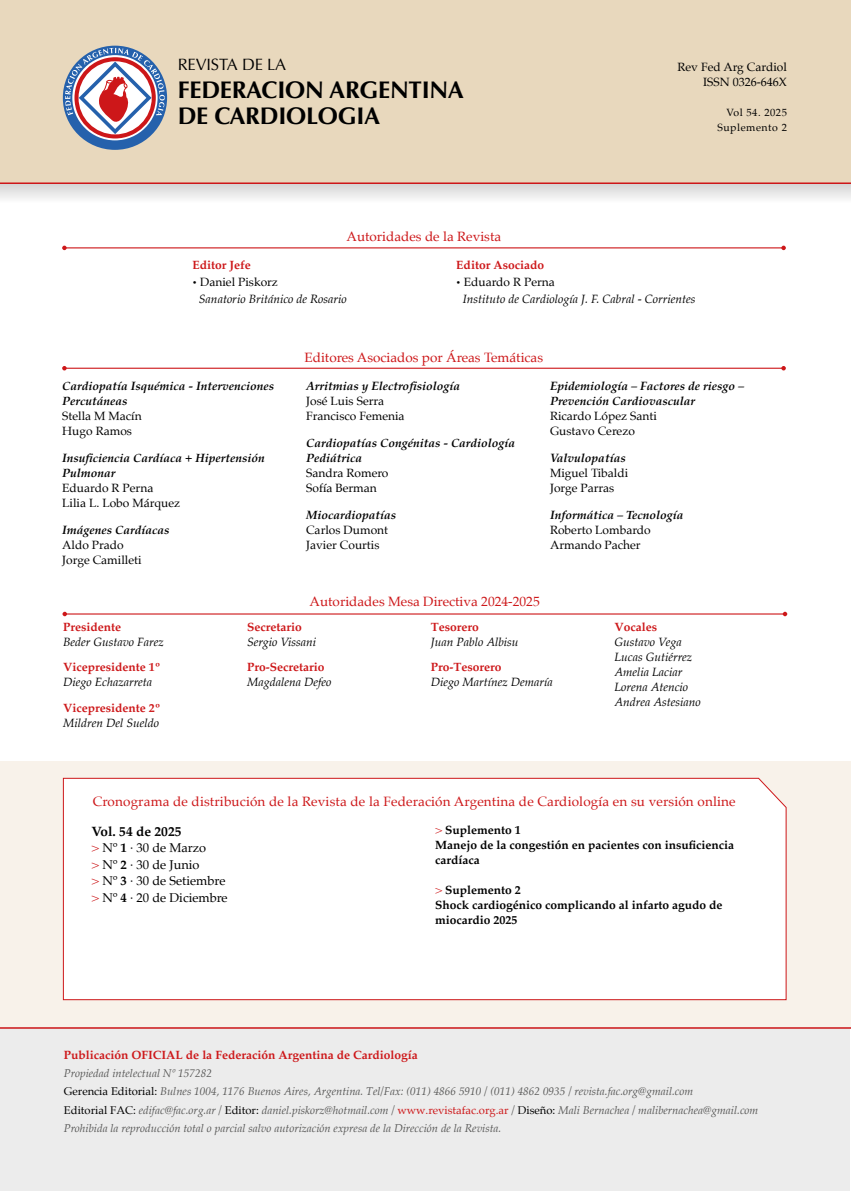
<style>
.page{position:relative;width:851px;height:1191px;background:#fff}
.page>*{position:absolute;margin:0;border:0;box-sizing:border-box;transform-origin:0 0}
.t1{font:700 24.15px/26.4px "Optima";letter-spacing:-.01em;color:#000}
.t2{font:16.5px "Optima";letter-spacing:-.01em;color:#000}
.t3{font:13.5px "Palatino";color:#cd1719}
.t4{font:700 13.5px "Palatino";color:#000}
.t5{font:12.75px/16.5px "Palatino";color:#000}
.t6{font:italic 700 12px/15px "Palatino";color:#000}
.t7{font:italic 12px/15px "Palatino";color:#000}
.t8{font:12px/15px "Palatino";color:#000}
.t9{font:700 12px "Palatino";color:#cd1719}
.t10{font:700 12px/15px "Palatino";color:#000}
.t11{font:italic 11.25px/18px "Palatino";color:#575756}
.t12{font:10.5px/15px "Palatino";letter-spacing:.05em;color:#000;text-align:right}
.s1{font-style:normal;font-size:7.5px}
.s2{font-style:normal}
.s3{font-style:italic;color:#cd1719}
.s4{font-weight:700}
.s5{font-weight:400;font-style:italic;color:#cd1719}
.s6{font-style:normal;color:#000}
.s7{font-style:normal;color:#cd1719}
</style>
<div class="page">
<div style="left:0;top:182px;width:850px;height:34px;background:linear-gradient(to bottom,#d8d8d7,#fff)"></div>
<div style="left:0;top:0;width:850px;height:184px;background:#e8d8bd"></div>
<hr style="left:0;top:182px;width:850px;height:2px;background:#cd1719">
<svg style="left:63px;top:46px;width:104px;height:104px"></svg>
<hr style="left:64px;top:368px;width:719px;height:1px;background:#cd1719">
<svg style="left:62px;top:366px;width:5px;height:4px"></svg>
<svg style="left:781px;top:366px;width:4px;height:4px"></svg>
<hr style="left:64px;top:247px;width:719px;height:1px;background:#cd1719">
<svg style="left:62px;top:246px;width:5px;height:4px"></svg>
<svg style="left:781px;top:246px;width:4px;height:4px"></svg>
<div style="left:0;top:761px;width:850px;height:267px;background:#f8f2ea"></div>
<div style="left:62px;top:777px;width:724px;height:223px;background:#fff"></div>
<div style="left:0;top:1028px;width:849px;height:163px;background:#ececec"></div>
<hr style="left:0;top:1027px;width:850px;height:1px;background:#cd1719">
<hr style="left:65px;top:613px;width:719px;height:1px;background:#cd1719">
<svg style="left:62px;top:612px;width:5px;height:4px"></svg>
<svg style="left:782px;top:612px;width:5px;height:4px"></svg>
<h2 class="t2" style="left:178px;top:55px;width:110px">REVISTA DE LA</h2>
<h1 class="t1" style="left:178px;top:77px;width:287px">FEDERACION ARGENTINA<br>DE CARDIOLOGIA</h1>
<p class="t3" style="left:346px;top:225px;width:156px">Autoridades de la Revista</p>
<p class="t8" style="left:677px;top:59px;width:111px;text-align:right">Rev Fed Arg Cardiol<br>ISSN 0326-646X</p>
<p class="t12" style="left:717px;top:105px;width:71px">Vol 54. 2025<br>Suplemento 2</p>
<p class="t9" style="left:192px;top:255px;width:60px">Editor Jefe</p>
<p class="t7" style="left:199px;top:273px;width:149px;line-height:16.5px;text-indent:-6px"><span class="s1">•</span> <span class="s2">Daniel Piskorz<br></span>Sanatorio Británico de Rosario</p>
<p class="t9" style="left:456px;top:255px;width:89px">Editor Asociado</p>
<p class="t7" style="left:462px;top:273px;width:234px;line-height:16.5px;text-indent:-6px"><span class="s1">•</span> <span class="s2">Eduardo R Perna<br></span>Instituto de Cardiología J. F. Cabral - Corrientes</p>
<p class="t6" style="left:62px;top:379px;width:213px">Cardiopatía Isquémica - Intervenciones<br>Percutáneas</p>
<p class="t8" style="left:62px;top:409px;width:81px">Stella M Macín<br>Hugo Ramos</p>
<p class="t6" style="left:62px;top:451px;width:204px">Insuficiencia Cardíaca + Hipertensión<br>Pulmonar</p>
<p class="t8" style="left:62px;top:481px;width:119px">Eduardo R Perna<br>Lilia L. Lobo Márquez</p>
<p class="t6" style="left:62px;top:523px;width:109px">Imágenes Cardíacas</p>
<p class="t8" style="left:62px;top:538px;width:81px">Aldo Prado<br>Jorge Camilleti</p>
<p class="t3" style="left:304px;top:346px;width:240px">Editores Asociados por Áreas Temáticas</p>
<p class="t6" style="left:306px;top:379px;width:155px">Arritmias y Electrofisiología</p>
<p class="t8" style="left:306px;top:394px;width:100px">José Luis Serra<br>Francisco Femenia</p>
<p class="t6" style="left:306px;top:436px;width:211px">Cardiopatías Congénitas - Cardiología<br>Pediátrica</p>
<p class="t8" style="left:306px;top:466px;width:84px">Sandra Romero<br>Sofía Berman</p>
<p class="t6" style="left:306px;top:508px;width:92px">Miocardiopatías</p>
<p class="t8" style="left:306px;top:523px;width:83px">Carlos Dumont<br>Javier Courtis</p>
<p class="t6" style="left:550px;top:379px;width:196px">Epidemiología – Factores de riesgo –<br>Prevención Cardiovascular</p>
<p class="t8" style="left:550px;top:409px;width:108px">Ricardo López Santi<br>Gustavo Cerezo</p>
<p class="t6" style="left:550px;top:451px;width:77px">Valvulopatías</p>
<p class="t8" style="left:550px;top:466px;width:80px">Miguel Tibaldi<br>Jorge Parras</p>
<p class="t6" style="left:550px;top:508px;width:135px">Informática – Tecnología</p>
<p class="t8" style="left:550px;top:523px;width:102px">Roberto Lombardo<br>Armando Pacher</p>
<p class="t3" style="left:309px;top:590px;width:232px">Autoridades Mesa Directiva 2024-2025</p>
<p class="t9" style="left:63px;top:616px;width:59px">Presidente</p>
<p class="t7" style="left:63px;top:634px;width:102px">Beder Gustavo Farez</p>
<p class="t9" style="left:63px;top:657px;width:99px">Vicepresidente 1º</p>
<p class="t7" style="left:63px;top:674px;width:90px">Diego Echazarreta</p>
<p class="t9" style="left:63px;top:697px;width:99px">Vicepresidente 2º</p>
<p class="t7" style="left:63px;top:715px;width:97px">Mildren Del Sueldo</p>
<p class="t9" style="left:247px;top:616px;width:56px">Secretario</p>
<p class="t7" style="left:247px;top:634px;width:71px">Sergio Vissani</p>
<p class="t9" style="left:247px;top:657px;width:79px">Pro-Secretario</p>
<p class="t7" style="left:247px;top:674px;width:86px">Magdalena Defeo</p>
<p class="t9" style="left:430px;top:616px;width:50px">Tesorero</p>
<p class="t7" style="left:430px;top:634px;width:89px">Juan Pablo Albisu</p>
<p class="t9" style="left:430px;top:657px;width:72px">Pro-Tesorero</p>
<p class="t7" style="left:430px;top:674px;width:123px">Diego Martínez Demaría</p>
<p class="t9" style="left:614px;top:616px;width:44px">Vocales</p>
<p class="t7" style="left:614px;top:634px;width:88px">Gustavo Vega<br>Lucas Gutiérrez<br>Amelia Laciar<br>Lorena Atencio<br>Andrea Astesiano</p>
<p class="t3" style="left:93px;top:790px;width:644px">Cronograma de distribución de la Revista de la Federación Argentina de Cardiología en su versión online</p>
<p class="t4" style="left:91px;top:819px;width:92px">Vol. 54 de 2025</p>
<p class="t5" style="left:91px;top:839px;width:138px"><span class="s3">&gt;</span> Nº <span class="s4">1</span> · 30 de Marzo<br><span class="s3">&gt;</span> Nº <span class="s4">2</span> · 30 de Junio<br><span class="s3">&gt;</span> Nº <span class="s4">3</span> · 30 de Setiembre <span class="s3">&gt;</span> Nº <span class="s4">4</span> · 20 de Diciembre</p>
<p class="t10" style="left:435px;top:822px;width:300px"><span class="s5">&gt;</span> Suplemento 1<br>Manejo de la congestión en pacientes con insuficiencia cardíaca</p>
<p class="t10" style="left:435px;top:882px;width:289px"><span class="s5">&gt;</span> Suplemento 2<br>Shock cardiogénico complicando al infarto agudo de miocardio 2025</p>
<p class="t9" style="left:64px;top:1045px;width:355px">Publicación OFICIAL de la Federación Argentina de Cardiología</p>
<p class="t11" style="left:64px;top:1064px;width:695px">Propiedad intelectual Nº 157282<br><span class="s6">Gerencia Editorial:</span> Bulnes 1004, 1176 Buenos Aires, Argentina. Tel/Fax: (011) 4866 5910 / (011) 4862 0935 / revista.fac.org@gmail.com<br><span class="s6">Editorial FAC:</span> edifac@fac.org.ar / <span class="s6">Editor:</span> daniel.piskorz@hotmail.com / <span class="s7">www.revistafac.org.ar</span> / <span class="s6">Diseño:</span> Mali Bernachea / malibernachea@gmail.com Prohibida la reproducción total o parcial salvo autorización expresa de la Dirección de la Revista.</p>
</div>
